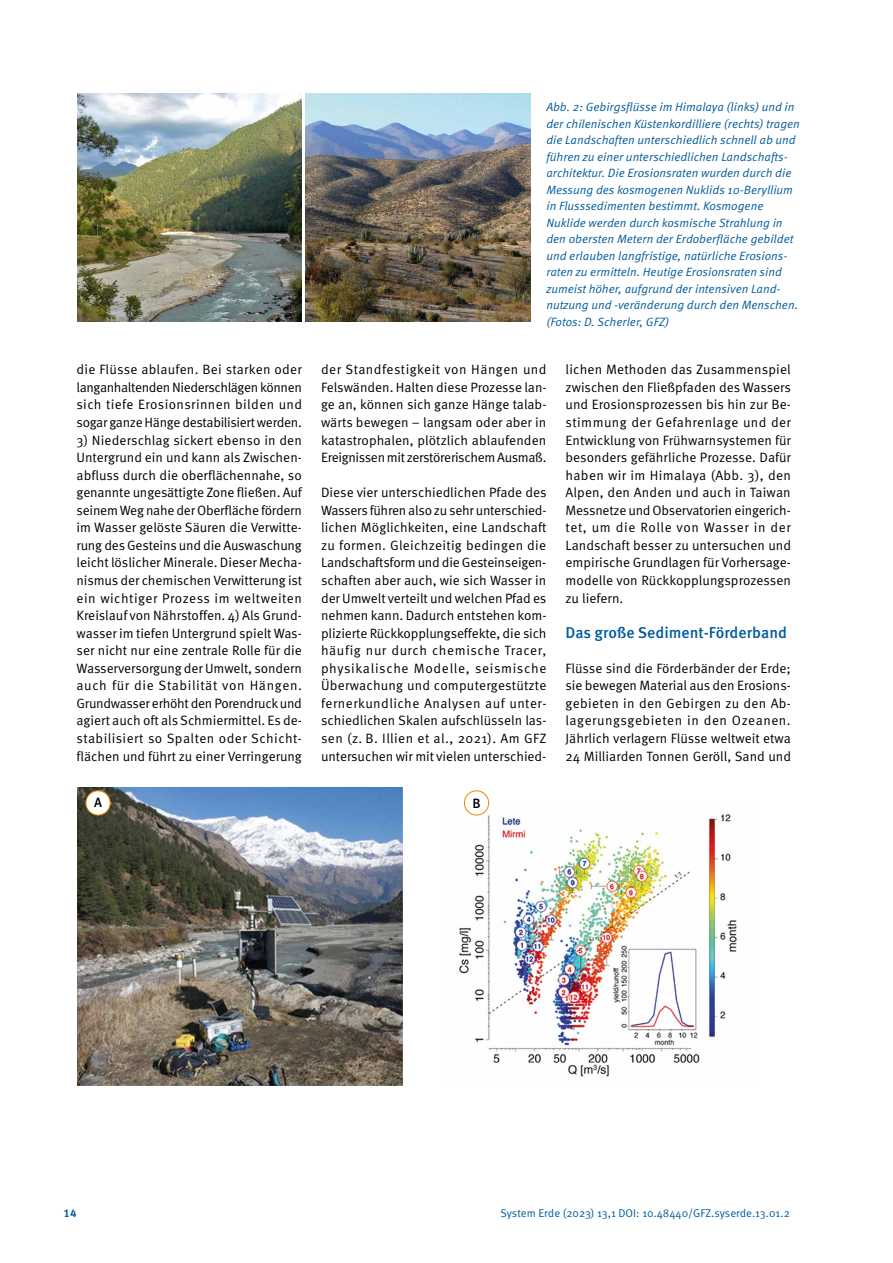
<style>
.page{position:relative;width:893px;height:1263px;background:#fff}
.page>*{position:absolute;margin:0;border:0;box-sizing:border-box;transform-origin:0 0}
.t1{font:500 15.75px "Meta Pro";color:#005b9d}
.t2{font:13.5px/17.5px "Meta Pro Norm";letter-spacing:-.005em;color:#000;text-align:justify}
.t3{font:500 13.5px "Meta Pro";color:#000}
.t4{font:12px/16.5px "Meta Pro Norm Ita";color:#005b9d}
.t5{font:11.25px "Meta Pro Norm";color:#005b9d}
.t6{font:700 11.25px "Meta Correspondence Pro";color:#005b9d}
</style>
<div class="page">
<img style="left:77px;top:94px;width:225px;height:228px">
<img style="left:77px;top:787px;width:326px;height:298px">
<img style="left:305px;top:93px;width:225px;height:229px">
<img style="left:459px;top:806px;width:278px;height:271px">
<div style="left:86px;top:791px;width:24px;height:24px;background:#fff;border-radius:50%"></div>
<div style="left:86px;top:790px;width:25px;height:25px;border:1px solid #ee8600;border-radius:50%"></div>
<div style="left:464px;top:791px;width:25px;height:24px;background:#fff;border-radius:50%"></div>
<div style="left:464px;top:790px;width:25px;height:25px;border:1px solid #ee8600;border-radius:50%"></div>
<p class="t2" style="left:77px;top:360px;width:227px">die Flüsse ablaufen. Bei starken oder langanhaltenden Niederschlägen können sich tiefe Erosionsrinnen bilden und sogar ganze Hänge destabilisiert werden.</p>
<p class="t2" style="left:77px;top:430px;width:227px;text-align:left">3) Niederschlag sickert ebenso in den Untergrund ein und kann als Zwischen&shy;abfluss durch die oberflächennahe, so genannte ungesättigte Zone fließen. Auf seinem Weg nahe der Oberfläche fördern im Wasser gelöste Säuren die Verwitte&shy;rung des Gesteins und die Auswaschung leicht löslicher Minerale. Dieser Mecha&shy;nismus der chemischen Verwitterung ist ein wichtiger Prozess im weltweiten Kreislauf von Nährstoffen. 4) Als Grund&shy;wasser im tiefen Untergrund spielt Was&shy;ser nicht nur eine zentrale Rolle für die Wasserversorgung der Umwelt, sondern auch für die Stabilität von Hängen.<br>Grundwasser erhöht den Porendruck und agiert auch oft als Schmiermittel. Es de&shy;stabilisiert so Spalten oder Schicht&shy;flächen und führt zu einer Verringerung</p>
<p class="t4" style="left:546px;top:98px;width:255px">Abb. 2: Gebirgsflüsse im Himalaya (links) und in der chilenischen Küstenkordilliere (rechts) tragen die Landschaften unterschiedlich schnell ab und führen zu einer unterschiedlichen Landschafts&shy;architektur. Die Erosionsraten wurden durch die Messung des kosmogenen Nuklids 10-Beryllium in Flusssedimenten bestimmt. Kosmogene Nuklide werden durch kosmische Strahlung in den obersten Metern der Erdoberfläche gebildet und erlauben langfristige, natürliche Erosions&shy;raten zu ermitteln. Heutige Erosionsraten sind zumeist höher, aufgrund der intensiven Land&shy;nutzung und -veränderung durch den Menschen. (Fotos: D. Scherler, GFZ)</p>
<p class="t2" style="left:321px;top:360px;width:227px">der Standfestigkeit von Hängen und Felswänden. Halten diese Prozesse lan&shy;ge an, können sich ganze Hänge talab&shy;wärts bewegen – langsam oder aber in katastrophalen, plötzlich ablaufenden Ereignissen mit zerstörerischem Ausmaß.</p>
<p class="t2" style="left:321px;top:483px;width:227px;text-align:left">Diese vier unterschiedlichen Pfade des Wassers führen also zu sehr unterschied&shy;lichen Möglichkeiten, eine Landschaft zu formen. Gleichzeitig bedingen die Landschaftsform und die Gesteinseigen&shy;schaften aber auch, wie sich Wasser in der Umwelt verteilt und welchen Pfad es nehmen kann. Dadurch entstehen kom&shy;plizierte Rückkopplungseffekte, die sich häufig nur durch chemische Tracer, physikalische Modelle, seismische Überwachung und computergestützte fernerkundliche Analysen auf unter&shy;schiedlichen Skalen aufschlüsseln las&shy;sen (z. B. Illien et al., 2021). Am GFZ untersuchen wir mit vielen unterschied-</p>
<p class="t2" style="left:566px;top:360px;width:227px">lichen Methoden das Zusammenspiel zwischen den Fließpfaden des Wassers und Erosionsprozessen bis hin zur Be&shy;stimmung der Gefahrenlage und der Entwicklung von Frühwarnsystemen für besonders gefährliche Prozesse. Dafür haben wir im Himalaya (Abb. 3), den Alpen, den Anden und auch in Taiwan Messnetze und Observatorien eingerich&shy;tet, um die Rolle von Wasser in der Landschaft besser zu untersuchen und empirische Grundlagen für Vorhersage&shy;modelle von Rückkopplungsprozessen zu liefern.</p>
<p class="t1" style="left:566px;top:620px;width:223px">Das große Sediment-Förderband</p>
<p class="t2" style="left:566px;top:658px;width:227px;text-align:left">Flüsse sind die Förderbänder der Erde; sie bewegen Material aus den Erosions&shy;gebieten in den Gebirgen zu den Ab&shy;lagerungsgebieten in den Ozeanen.<br>Jährlich verlagern Flüsse weltweit etwa 24 Milliarden Tonnen Geröll, Sand und</p>
<p class="t3" style="left:94px;top:792px;width:9px">A</p>
<p class="t3" style="left:473px;top:793px;width:10px">B</p>
<p class="t6" style="left:63px;top:1204px;width:15px">14</p>
<p class="t5" style="left:501px;top:1204px;width:291px">System Erde (2023) 13,1 DOI: 10.48440/GFZ.syserde.13.01.2</p>
</div>
